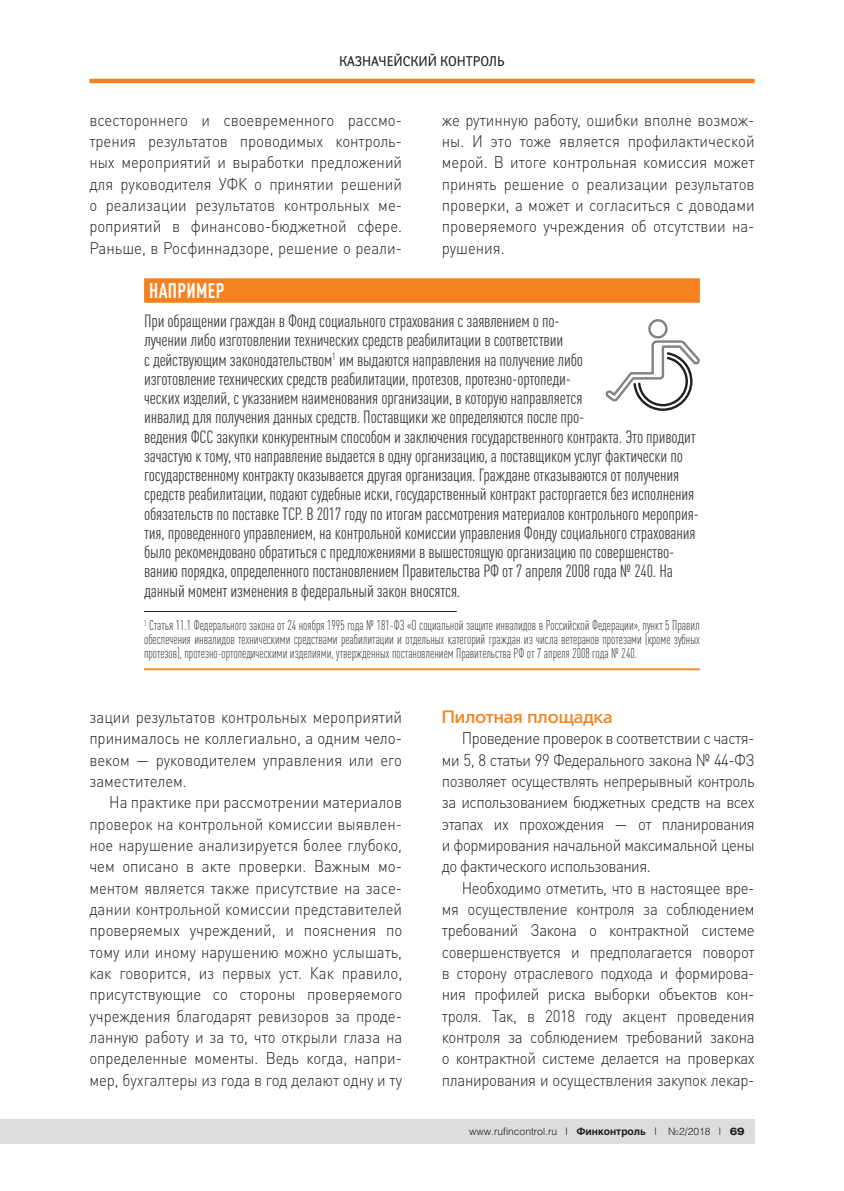
<style>
.page{position:relative;width:844px;height:1191px;background:#fff}
.page>*{position:absolute;margin:0;border:0;box-sizing:border-box;transform-origin:0 0}
.t1{font:700 condensed 21px "DIN Pro";letter-spacing:.02em;color:#fff;scale:.9 1}
.t2{font:condensed 17.5px/19.2px "DIN Pro";letter-spacing:-.01em;color:#404041}
.t3{font:17.5px "Tornado Medium C";color:#f5821f}
.t4{font:300 16.62px/21.3px "DIN Pro";color:#231f20;text-align:justify;scale:.9 1}
.t5{font:300 condensed 14px/14px "DIN Pro";color:#231f20;text-align:justify;scale:.9 1}
.t6{font:14px "Yanus C";color:#231f20;scale:.9 1}
.t7{font:10.15px "Helios Light C";color:#231f20}
.s1{font-family:"Helios C";font-weight:700}
.s2{font-family:"Helios Ext C";font-weight:700}
</style>
<div class="page">
<div style="left:0;top:1119px;width:754px;height:24px;background:#dcddde"></div>
<hr style="left:89px;top:79px;width:665px;height:4px;background:#f5821f">
<div style="left:144px;top:278px;width:555px;height:25px;background:#f5821f"></div>
<hr style="left:144px;top:611px;width:313px;height:1px;background:#231f20">
<hr style="left:144px;top:668px;width:555px;height:2px;background:#f5821f">
<svg style="left:605px;top:319px;width:95px;height:92px"></svg>
<p class="t6" style="left:339px;top:53px;width:185px">КАЗНАЧЕЙСКИЙ КОНТРОЛЬ</p>
<p class="t4" style="left:89px;top:109px;width:349px">всестороннего и своевременного рассмо&shy;трения результатов проводимых контроль&shy;ных мероприятий и выработки предложений для руководителя УФК о принятии решений о реализации результатов контрольных ме&shy;роприятий в финансово-бюджетной сфере.<br>Раньше, в Росфиннадзоре, решение о реали-</p>
<p class="t4" style="left:441px;top:109px;width:349px">же рутинную работу, ошибки вполне возмож&shy;ны. И это тоже является профилактической мерой. В итоге контрольная комиссия может принять решение о реализации результатов проверки, а может и согласиться с доводами проверяемого учреждения об отсутствии на&shy;рушения.</p>
<p class="t1" style="left:149px;top:278px;width:85px">НАПРИМЕР</p>
<p class="t2" style="left:144px;top:311px;width:556px">При обращении граждан в Фонд социального страхования с заявлением о по-<br>лучении либо изготовлении технических средств реабилитации в соответствии<br>с действующим законодательством<sup>1</sup> им выдаются направления на получение либо<br>изготовление технических средств реабилитации, протезов, протезно-ортопеди-<br>ческих изделий, с указанием наименования организации, в которую направляется<br>инвалид для получения данных средств. Поставщики же определяются после про-<br>ведения ФСС закупки конкурентным способом и заключения государственного контракта. Это приводит зачастую к тому, что направление выдается в одну организацию, а поставщиком услуг фактически по государственному контракту оказывается другая организация. Граждане отказываются от получения средств реабилитации, подают судебные иски, государственный контракт расторгается без исполнения обязательств по поставке ТСР. В 2017 году по итогам рассмотрения материалов контрольного мероприя&shy;тия, проведенного управлением, на контрольной комиссии управления Фонду социального страхования было рекомендовано обратиться с предложениями в вышестоящую организацию по совершенство&shy;ванию порядка, определенного постановлением Правительства РФ от 7 апреля 2008 года № 240. На данный момент изменения в федеральный закон вносятся.</p>
<p class="t5" style="left:144px;top:618px;width:619px"><sup>1</sup> Статья 11.1 Федерального закона от 24 ноября 1995 года № 181-ФЗ «О социальной защите инвалидов в Российской Федерации», пункт 5 Правил обеспечения инвалидов техническими средствами реабилитации и отдельных категорий граждан из числа ветеранов протезами (кроме зубных протезов), протезно-ортопедическими изделиями, утвержденных постановлением Правительства РФ от 7 апреля 2008 года № 240.</p>
<p class="t4" style="left:89px;top:706px;width:349px">зации результатов контрольных мероприятий принималось не коллегиально, а одним чело&shy;веком — руководителем управления или его заместителем.</p>
<p class="t4" style="left:89px;top:792px;width:349px;text-indent:20px">На практике при рассмотрении материалов проверок на контрольной комиссии выявлен&shy;ное нарушение анализируется более глубоко, чем описано в акте проверки. Важным мо&shy;ментом является также присутствие на засе&shy;дании контрольной комиссии представителей проверяемых учреждений, и пояснения по тому или иному нарушению можно услышать, как говорится, из первых уст. Как правило, присутствующие со стороны проверяемого учреждения благодарят ревизоров за проде&shy;ланную работу и за то, что открыли глаза на определенные моменты. Ведь когда, напри&shy;мер, бухгалтеры из года в год делают одну и ту</p>
<p class="t3" style="left:441px;top:707px;width:172px">Пилотная площадка</p>
<p class="t4" style="left:441px;top:728px;width:349px;text-indent:20px">Проведение проверок в соответствии с частя&shy;ми 5, 8 статьи 99 Федерального закона № 44-ФЗ позволяет осуществлять непрерывный контроль за использованием бюджетных средств на всех этапах их прохождения — от планирования и формирования начальной максимальной цены до фактического использования.</p>
<p class="t4" style="left:441px;top:877px;width:349px;text-indent:20px">Необходимо отметить, что в настоящее вре&shy;мя осуществление контроля за соблюдением требований Закона о контрактной системе совершенствуется и предполагается поворот в сторону отраслевого подхода и формирова&shy;ния профилей риска выборки объектов кон&shy;троля. Так, в 2018 году акцент проведения контроля за соблюдением требований закона о контрактной системе делается на проверках планирования и осуществления закупок лекар-</p>
<p class="t7" style="left:469px;top:1125px;width:277px">www.rufincontrol.ru | <span class="s1">Финконтроль</span> | №2/2018 | <span class="s2">69</span></p>
</div>
